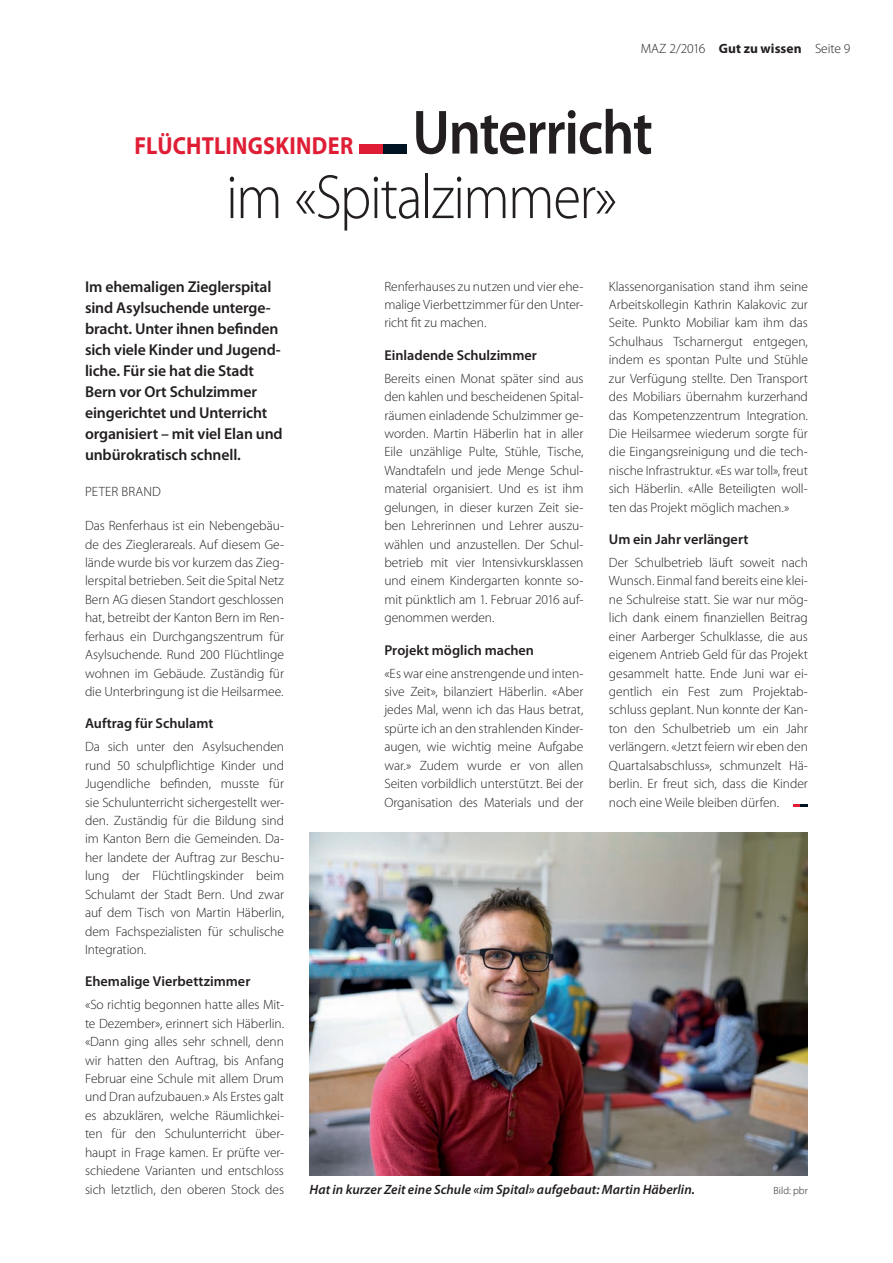
<style>
.page{position:relative;width:893px;height:1263px;background:#fff}
.page>*{position:absolute;margin:0;border:0;box-sizing:border-box;transform-origin:0 0}
.t1{font:300 63px "Myriad Pro";letter-spacing:-.025em;color:#231f20;scale:.9 1}
.t2{font:600 63px "Myriad Pro";letter-spacing:-.02em;color:#231f20;scale:.9 1}
.t3{font:700 24.75px "Myriad Pro";letter-spacing:.01em;color:#df1e36;scale:.9 1}
.t4{font:600 15.75px/21px "Myriad Pro";letter-spacing:-.01em;color:#231f20}
.t5{font:600 14.25px "Myriad Pro";color:#231f20}
.t6{font:300 13.5px/18.5px "Myriad Pro";letter-spacing:-.005em;color:#231f20;text-align:justify}
.t7{font:italic 600 13.5px "Myriad Pro";letter-spacing:.005em;color:#231f20}
.t8{font:300 10.5px "Myriad Pro";letter-spacing:.005em;color:#231f20}
.s1{font-weight:700}
</style>
<div class="page">
<div style="left:360px;top:144px;width:23px;height:9px;background:#df1e36"></div>
<div style="left:383px;top:144px;width:23px;height:9px;background:#001322"></div>
<svg style="left:794px;top:804px;width:14px;height:2px"></svg>
<img style="left:310px;top:832px;width:498px;height:343px">
<p class="t6" style="left:641px;top:39px;width:211px">MAZ 2/2016 <span class="s1">Gut zu wissen</span> Seite 9</p>
<h1 class="t2" style="left:412px;top:92px;width:269px">Unterricht</h1>
<h1 class="t1" style="left:226px;top:162px;width:436px">im «Spitalzimmer»</h1>
<h2 class="t3" style="left:135px;top:129px;width:245px">FLÜCHTLINGSKINDER</h2>
<p class="t4" style="left:85px;top:276px;width:199px">Im ehemaligen Zieglerspital sind Asylsuchende unterge&shy;bracht. Unter ihnen befinden sich viele Kinder und Jugend&shy;liche. Für sie hat die Stadt<br>Bern vor Ort Schulzimmer eingerichtet und Unterricht organisiert – mit viel Elan und unbürokratisch schnell.</p>
<p class="t6" style="left:85px;top:483px;width:77px">PETER BRAND</p>
<p class="t6" style="left:85px;top:517px;width:201px">Das Renferhaus ist ein Nebengebäu&shy;de des Zieglerareals. Auf diesem Ge&shy;lände wurde bis vor kurzem das Zieg&shy;lerspital betrieben. Seit die Spital Netz Bern AG diesen Standort geschlossen hat, betreibt der Kanton Bern im Ren&shy;ferhaus ein Durchgangszentrum für Asylsuchende. Rund 200 Flüchtlinge wohnen im Gebäude. Zuständig für die Unterbringung ist die Heilsarmee.</p>
<p class="t5" style="left:85px;top:714px;width:130px">Auftrag für Schulamt</p>
<p class="t6" style="left:85px;top:738px;width:201px">Da sich unter den Asylsuchenden rund 50 schulpflichtige Kinder und Jugendliche befinden, musste für sie Schulunterricht sichergestellt wer&shy;den. Zuständig für die Bildung sind im Kanton Bern die Gemeinden. Da&shy;her landete der Auftrag zur Beschu&shy;lung der Flüchtlingskinder beim Schulamt der Stadt Bern. Und zwar auf dem Tisch von Martin Häberlin, dem Fachspezialisten für schulische Integration.</p>
<p class="t5" style="left:85px;top:972px;width:167px">Ehemalige Vierbettzimmer</p>
<p class="t6" style="left:85px;top:996px;width:201px">«So richtig begonnen hatte alles Mit&shy;te Dezember», erinnert sich Häberlin. «Dann ging alles sehr schnell, denn wir hatten den Auftrag, bis Anfang Februar eine Schule mit allem Drum und Dran aufzubauen.» Als Erstes galt es abzuklären, welche Räumlichkei&shy;ten für den Schulunterricht über&shy;haupt in Frage kamen. Er prüfte ver&shy;schiedene Varianten und entschloss sich letztlich, den oberen Stock des</p>
<p class="t6" style="left:384px;top:277px;width:200px">Renferhauses zu nutzen und vier ehe&shy;malige Vierbettzimmer für den Unter&shy;richt fit zu machen.</p>
<p class="t5" style="left:384px;top:346px;width:154px">Einladende Schulzimmer</p>
<p class="t6" style="left:384px;top:369px;width:201px">Bereits einen Monat später sind aus den kahlen und bescheidenen Spital&shy;räumen einladende Schulzimmer ge&shy;worden. Martin Häberlin hat in aller Eile unzählige Pulte, Stühle, Tische, Wandtafeln und jede Menge Schul&shy;material organisiert. Und es ist ihm gelungen, in dieser kurzen Zeit sie&shy;ben Lehrerinnen und Lehrer auszu&shy;wählen und anzustellen. Der Schul&shy;betrieb mit vier Intensivkursklassen und einem Kindergarten konnte so&shy;mit pünktlich am 1. Februar 2016 auf&shy;genommen werden.</p>
<p class="t5" style="left:384px;top:641px;width:151px">Projekt möglich machen</p>
<p class="t6" style="left:384px;top:664px;width:201px">«Es war eine anstrengende und inten&shy;sive Zeit», bilanziert Häberlin. «Aber jedes Mal, wenn ich das Haus betrat, spürte ich an den strahlenden Kinder&shy;augen, wie wichtig meine Aufgabe war.» Zudem wurde er von allen Seiten vorbildlich unterstützt. Bei der Organisation des Materials und der</p>
<p class="t6" style="left:609px;top:277px;width:201px">Klassenorganisation stand ihm seine Arbeitskollegin Kathrin Kalakovic zur Seite. Punkto Mobiliar kam ihm das Schulhaus Tscharnergut entgegen, indem es spontan Pulte und Stühle zur Verfügung stellte. Den Transport des Mobiliars übernahm kurzerhand das Kompetenzzentrum Integration.<br>Die Heilsarmee wiederum sorgte für die Eingangsreinigung und die tech&shy;nische Infrastruktur. «Es war toll», freut sich Häberlin. «Alle Beteiligten woll&shy;ten das Projekt möglich machen.»</p>
<p class="t5" style="left:609px;top:530px;width:141px">Um ein Jahr verlängert</p>
<p class="t6" style="left:609px;top:553px;width:201px">Der Schulbetrieb läuft soweit nach Wunsch. Einmal fand bereits eine klei&shy;ne Schulreise statt. Sie war nur mög&shy;lich dank einem finanziellen Beitrag einer Aarberger Schulklasse, die aus eigenem Antrieb Geld für das Projekt gesammelt hatte. Ende Juni war ei&shy;gentlich ein Fest zum Projektab&shy;schluss geplant. Nun konnte der Kan&shy;ton den Schulbetrieb um ein Jahr verlängern. «Jetzt feiern wir eben den Quartalsabschluss», schmunzelt Hä&shy;berlin. Er freut sich, dass die Kinder noch eine Weile bleiben dürfen.</p>
<p class="t7" style="left:310px;top:1180px;width:387px">Hat in kurzer Zeit eine Schule «im Spital» aufgebaut: Martin Häberlin.</p>
<p class="t8" style="left:773px;top:1184px;width:36px">Bild: pbr</p>
</div>
